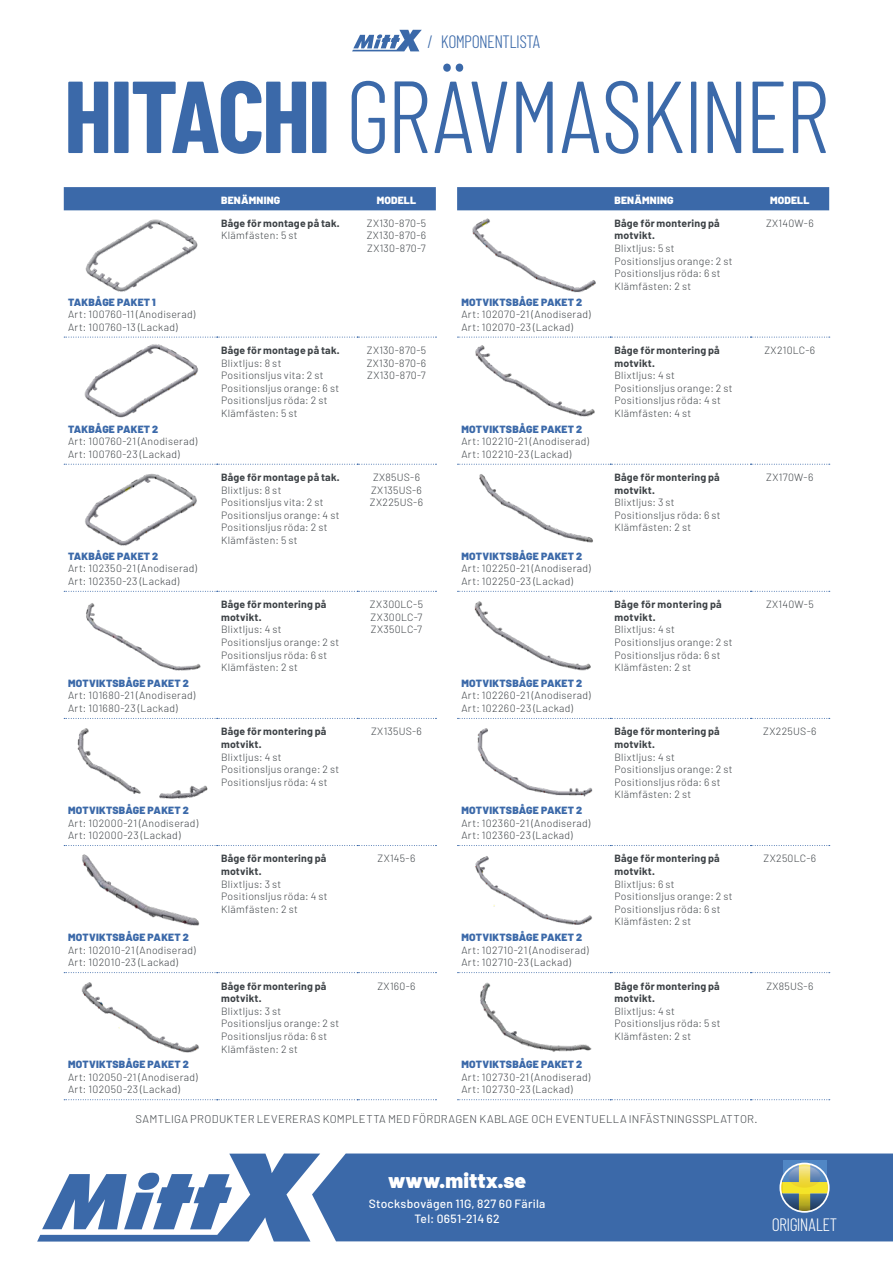
<style>
.page{position:relative;width:893px;height:1263px;background:#fff}
.page>*{position:absolute;margin:0;border:0;box-sizing:border-box;transform-origin:0 0}
.t1{font:300 102px "Barlow Condensed";letter-spacing:-.03em;color:#3b69a9}
.t2{font:900 21px "Barlow";letter-spacing:.005em;color:#fff}
.t3{font:300 18px "Barlow Condensed";letter-spacing:-.03em;color:#3b69a9}
.t4{font:300 18px "Barlow Condensed";letter-spacing:-.03em;color:#fff}
.t5{font:500 12px/15px "Barlow";letter-spacing:.025em;color:#fff;text-align:center}
.t6{font:300 11.25px "Barlow";letter-spacing:.025em;color:#3d4246}
.t7{font:300 10.5px/12.6px "Barlow";letter-spacing:.03em;color:#3d4246}
.t8{font:700 10.5px/12.6px "Barlow";letter-spacing:.015em;color:#3d4246}
.t9{font:900 10.5px "Barlow";letter-spacing:.02em;color:#3b69a9}
.t10{font:900 10.5px "Barlow";letter-spacing:.02em;color:#fff}
.s1{font-weight:700}
</style>
<div class="page">
<div style="left:64px;top:187px;width:372px;height:23px;background:#3b69a9"></div>
<svg style="left:64px;top:337px;width:372px;height:1px"></svg>
<svg style="left:64px;top:464px;width:372px;height:1px"></svg>
<svg style="left:64px;top:591px;width:372px;height:1px"></svg>
<svg style="left:64px;top:718px;width:372px;height:1px"></svg>
<svg style="left:64px;top:845px;width:372px;height:1px"></svg>
<svg style="left:64px;top:972px;width:372px;height:1px"></svg>
<svg style="left:64px;top:1099px;width:372px;height:1px"></svg>
<img style="left:85px;top:219px;width:113px;height:73px">
<img style="left:84px;top:344px;width:114px;height:74px">
<img style="left:85px;top:473px;width:112px;height:73px">
<img style="left:86px;top:603px;width:115px;height:68px">
<img style="left:77px;top:728px;width:131px;height:71px">
<img style="left:82px;top:854px;width:118px;height:72px">
<img style="left:81px;top:982px;width:118px;height:71px">
<div style="left:457px;top:187px;width:372px;height:23px;background:#3b69a9"></div>
<svg style="left:457px;top:337px;width:373px;height:1px"></svg>
<svg style="left:457px;top:464px;width:373px;height:1px"></svg>
<svg style="left:457px;top:591px;width:373px;height:1px"></svg>
<svg style="left:457px;top:718px;width:373px;height:1px"></svg>
<svg style="left:457px;top:845px;width:373px;height:1px"></svg>
<svg style="left:457px;top:972px;width:373px;height:1px"></svg>
<svg style="left:457px;top:1099px;width:373px;height:1px"></svg>
<img style="left:472px;top:218px;width:124px;height:75px">
<img style="left:475px;top:345px;width:120px;height:72px">
<img style="left:479px;top:474px;width:114px;height:69px">
<img style="left:474px;top:601px;width:117px;height:70px">
<img style="left:477px;top:728px;width:116px;height:69px">
<img style="left:475px;top:856px;width:117px;height:69px">
<img style="left:480px;top:982px;width:112px;height:70px">
<svg style="left:352px;top:30px;width:70px;height:21px"></svg>
<div style="left:320px;top:1153px;width:573px;height:88px;background:#3b69a9"></div>
<svg style="left:37px;top:1153px;width:283px;height:88px"></svg>
<img style="left:783px;top:1161px;width:43px;height:1px">
<svg style="left:779px;top:1162px;width:51px;height:51px;background:#91a289"></svg>
<h3 class="t3" style="left:427px;top:30px;width:115px">/ KOMPONENTLISTA</h3>
<h1 class="t1" style="left:64px;top:53px;width:767px"><span class="s1">HITACHI</span> GRÄVMASKINER</h1>
<p class="t10" style="left:221px;top:194px;width:61px">BENÄMNING</p>
<p class="t10" style="left:377px;top:194px;width:41px">MODELL</p>
<p class="t10" style="left:614px;top:194px;width:61px">BENÄMNING</p>
<p class="t10" style="left:770px;top:194px;width:41px">MODELL</p>
<p class="t8" style="left:221px;top:217px;width:120px">Båge för montage på tak.</p>
<p class="t7" style="left:221px;top:229px;width:78px">Klämfästen: 5 st</p>
<p class="t7" style="left:367px;top:216px;width:61px;text-align:justify">ZX130-870-5<br>ZX130-870-6<br>ZX130-870-7</p>
<p class="t8" style="left:614px;top:217px;width:107px">Båge för montering på motvikt.</p>
<p class="t7" style="left:614px;top:242px;width:120px">Blixtljus: 5 st<br>Positionsljus orange: 2 st<br>Positionsljus röda: 6 st<br>Klämfästen: 2 st</p>
<p class="t7" style="left:766px;top:216px;width:49px">ZX140W-6</p>
<p class="t9" style="left:68px;top:295px;width:89px">TAKBÅGE PAKET 1</p>
<p class="t7" style="left:68px;top:308px;width:129px">Art: 100760-11 (Anodiserad)<br>Art: 100760-13 (Lackad)</p>
<p class="t9" style="left:461px;top:295px;width:122px">MOTVIKTSBÅGE PAKET 2</p>
<p class="t7" style="left:461px;top:308px;width:131px">Art: 102070-21 (Anodiserad)<br>Art: 102070-23 (Lackad)</p>
<p class="t8" style="left:221px;top:344px;width:120px">Båge för montage på tak.</p>
<p class="t7" style="left:221px;top:356px;width:120px">Blixtljus: 8 st<br>Positionsljus vita: 2 st<br>Positionsljus orange: 6 st<br>Positionsljus röda: 2 st<br>Klämfästen: 5 st</p>
<p class="t7" style="left:367px;top:344px;width:61px;text-align:justify">ZX130-870-5<br>ZX130-870-6<br>ZX130-870-7</p>
<p class="t8" style="left:614px;top:344px;width:107px">Båge för montering på motvikt.</p>
<p class="t7" style="left:614px;top:369px;width:120px">Blixtljus: 4 st<br>Positionsljus orange: 2 st<br>Positionsljus röda: 4 st<br>Klämfästen: 4 st</p>
<p class="t7" style="left:764px;top:344px;width:52px">ZX210LC-6</p>
<p class="t9" style="left:68px;top:422px;width:92px">TAKBÅGE PAKET 2</p>
<p class="t7" style="left:68px;top:435px;width:131px">Art: 100760-21 (Anodiserad)<br>Art: 100760-23 (Lackad)</p>
<p class="t9" style="left:461px;top:422px;width:122px">MOTVIKTSBÅGE PAKET 2</p>
<p class="t7" style="left:461px;top:435px;width:129px">Art: 102210-21 (Anodiserad)<br>Art: 102210-23 (Lackad)</p>
<p class="t8" style="left:221px;top:471px;width:120px">Båge för montage på tak.</p>
<p class="t7" style="left:221px;top:483px;width:120px">Blixtljus: 8 st<br>Positionsljus vita: 2 st<br>Positionsljus orange: 4 st<br>Positionsljus röda: 2 st<br>Klämfästen: 5 st</p>
<p class="t7" style="left:370px;top:471px;width:55px">ZX85US-6<br>ZX135US-6<br>ZX225US-6</p>
<p class="t8" style="left:614px;top:471px;width:107px">Båge för montering på motvikt.</p>
<p class="t7" style="left:614px;top:496px;width:108px">Blixtljus: 3 st<br>Positionsljus röda: 6 st<br>Klämfästen: 2 st</p>
<p class="t7" style="left:766px;top:471px;width:49px">ZX170W-6</p>
<p class="t9" style="left:68px;top:549px;width:92px">TAKBÅGE PAKET 2</p>
<p class="t7" style="left:68px;top:562px;width:131px">Art: 102350-21 (Anodiserad)<br>Art: 102350-23 (Lackad)</p>
<p class="t9" style="left:461px;top:549px;width:122px">MOTVIKTSBÅGE PAKET 2</p>
<p class="t7" style="left:461px;top:562px;width:131px">Art: 102250-21 (Anodiserad)<br>Art: 102250-23 (Lackad)</p>
<p class="t8" style="left:221px;top:598px;width:107px">Båge för montering på motvikt.</p>
<p class="t7" style="left:221px;top:623px;width:120px">Blixtljus: 4 st<br>Positionsljus orange: 2 st<br>Positionsljus röda: 6 st<br>Klämfästen: 2 st</p>
<p class="t7" style="left:370px;top:598px;width:55px;text-align:justify">ZX300LC-5<br>ZX300LC-7<br>ZX350LC-7</p>
<p class="t8" style="left:614px;top:598px;width:109px">Båge för montering på motvikt.</p>
<p class="t7" style="left:614px;top:623px;width:120px">Blixtljus: 4 st<br>Positionsljus orange: 2 st<br>Positionsljus röda: 6 st<br>Klämfästen: 2 st</p>
<p class="t7" style="left:766px;top:598px;width:49px">ZX140W-5</p>
<p class="t9" style="left:68px;top:676px;width:122px">MOTVIKTSBÅGE PAKET 2</p>
<p class="t7" style="left:68px;top:689px;width:129px">Art: 101680-21 (Anodiserad)<br>Art: 101680-23 (Lackad)</p>
<p class="t9" style="left:461px;top:676px;width:122px">MOTVIKTSBÅGE PAKET 2</p>
<p class="t7" style="left:461px;top:689px;width:131px">Art: 102260-21 (Anodiserad)<br>Art: 102260-23 (Lackad)</p>
<p class="t8" style="left:221px;top:725px;width:107px">Båge för montering på motvikt.</p>
<p class="t7" style="left:221px;top:750px;width:120px">Blixtljus: 4 st<br>Positionsljus orange: 2 st<br>Positionsljus röda: 4 st</p>
<p class="t7" style="left:371px;top:725px;width:52px">ZX135US-6</p>
<p class="t8" style="left:614px;top:725px;width:107px">Båge för montering på motvikt.</p>
<p class="t7" style="left:614px;top:750px;width:120px">Blixtljus: 4 st<br>Positionsljus orange: 2 st<br>Positionsljus röda: 6 st<br>Klämfästen: 2 st</p>
<p class="t7" style="left:763px;top:725px;width:55px">ZX225US-6</p>
<p class="t9" style="left:68px;top:804px;width:122px">MOTVIKTSBÅGE PAKET 2</p>
<p class="t7" style="left:68px;top:816px;width:132px">Art: 102000-21 (Anodiserad)<br>Art: 102000-23 (Lackad)</p>
<p class="t9" style="left:461px;top:804px;width:122px">MOTVIKTSBÅGE PAKET 2</p>
<p class="t7" style="left:461px;top:816px;width:131px">Art: 102360-21 (Anodiserad)<br>Art: 102360-23 (Lackad)</p>
<p class="t8" style="left:221px;top:852px;width:107px">Båge för montering på motvikt.</p>
<p class="t7" style="left:221px;top:877px;width:108px">Blixtljus: 3 st<br>Positionsljus röda: 4 st<br>Klämfästen: 2 st</p>
<p class="t7" style="left:378px;top:852px;width:39px">ZX145-6</p>
<p class="t8" style="left:614px;top:852px;width:107px">Båge för montering på motvikt.</p>
<p class="t7" style="left:614px;top:877px;width:120px">Blixtljus: 6 st<br>Positionsljus orange: 2 st<br>Positionsljus röda: 6 st<br>Klämfästen: 2 st</p>
<p class="t7" style="left:763px;top:852px;width:54px">ZX250LC-6</p>
<p class="t9" style="left:68px;top:931px;width:122px">MOTVIKTSBÅGE PAKET 2</p>
<p class="t7" style="left:68px;top:943px;width:129px">Art: 102010-21 (Anodiserad)<br>Art: 102010-23 (Lackad)</p>
<p class="t9" style="left:461px;top:931px;width:122px">MOTVIKTSBÅGE PAKET 2</p>
<p class="t7" style="left:461px;top:943px;width:129px">Art: 102710-21 (Anodiserad)<br>Art: 102710-23 (Lackad)</p>
<p class="t8" style="left:221px;top:979px;width:107px">Båge för montering på motvikt.</p>
<p class="t7" style="left:221px;top:1004px;width:120px">Blixtljus: 3 st<br>Positionsljus orange: 2 st<br>Positionsljus röda: 6 st<br>Klämfästen: 2 st</p>
<p class="t7" style="left:377px;top:979px;width:40px">ZX160-6</p>
<p class="t8" style="left:614px;top:979px;width:107px">Båge för montering på motvikt.</p>
<p class="t7" style="left:614px;top:1004px;width:108px">Blixtljus: 4 st<br>Positionsljus röda: 5 st<br>Klämfästen: 2 st</p>
<p class="t7" style="left:766px;top:979px;width:49px">ZX85US-6</p>
<p class="t9" style="left:68px;top:1058px;width:122px">MOTVIKTSBÅGE PAKET 2</p>
<p class="t7" style="left:68px;top:1070px;width:131px">Art: 102050-21 (Anodiserad)<br>Art: 102050-23 (Lackad)</p>
<p class="t9" style="left:461px;top:1058px;width:122px">MOTVIKTSBÅGE PAKET 2</p>
<p class="t7" style="left:461px;top:1070px;width:130px">Art: 102730-21 (Anodiserad)<br>Art: 102730-23 (Lackad)</p>
<p class="t6" style="left:135px;top:1112px;width:624px">SAMTLIGA PRODUKTER LEVERERAS KOMPLETTA MED FÖRDRAGEN KABLAGE OCH EVENTUELLA INFÄSTNINGSSPLATTOR.</p>
<h2 class="t2" style="left:388px;top:1168px;width:139px">www.mittx.se</h2>
<p class="t5" style="left:369px;top:1195px;width:178px">Stocksbovägen 11G, 827 60 Färila<br>Tel: 0651-214 62</p>
<h3 class="t4" style="left:772px;top:1213px;width:67px">ORIGINALET</h3>
</div>
